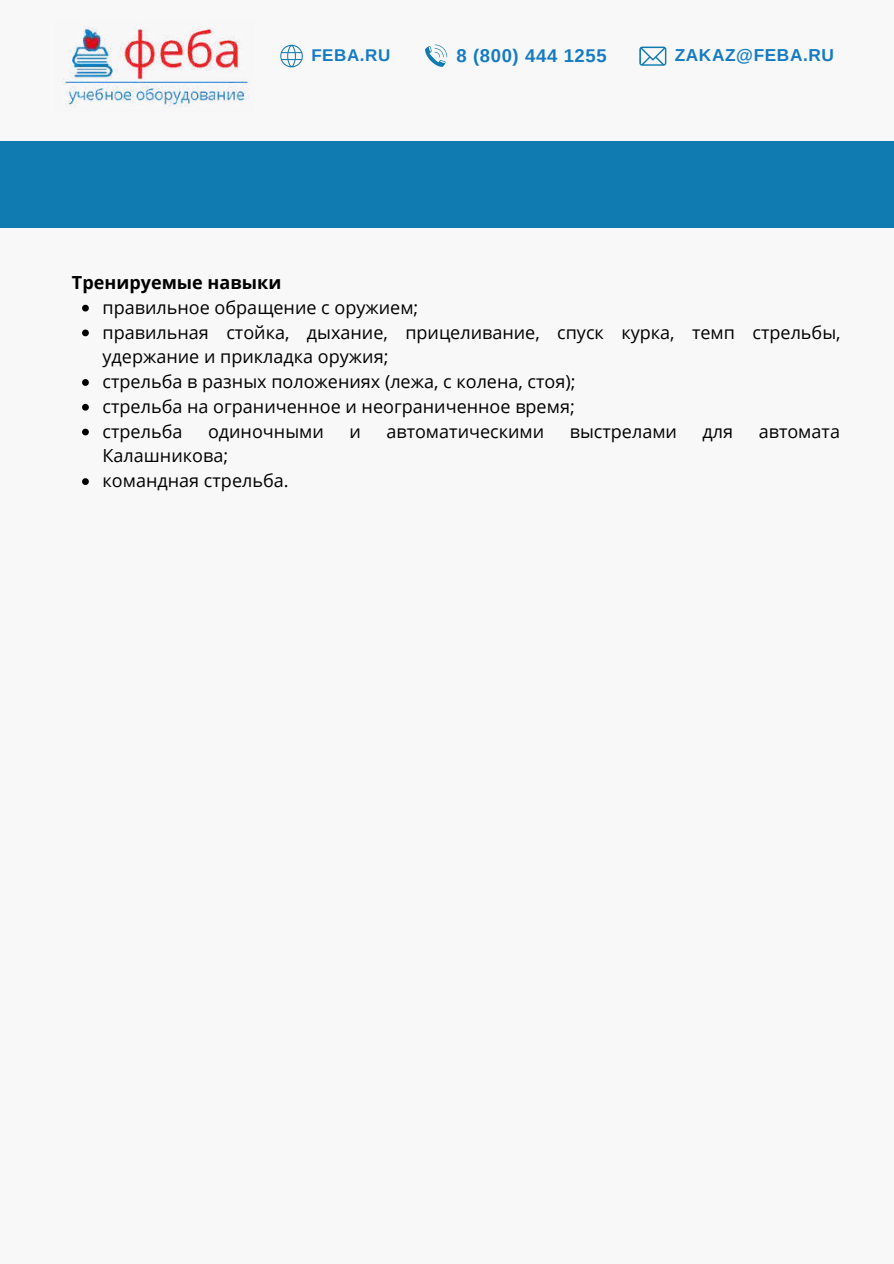
<style>
.page{position:relative;width:894px;height:1264px;background:#fff}
.page>*{position:absolute;margin:0;border:0;box-sizing:border-box;transform-origin:0 0}
.t1{font:700 18.45px "Arimo";letter-spacing:.035em;color:#157bc2}
.t2{font:18px/24.8px "Open Sans";color:#000}
.t3{font:700 18px "Open Sans";color:#000}
.t4{font:700 17.25px "Arimo";letter-spacing:.035em;color:#157bc2}
.t5{font:700 16.95px "Arimo";letter-spacing:.035em;color:#157bc2}
</style>
<div class="page">
<div style="left:0;top:0;width:893px;height:1263px;background:#f8f8f8"></div>
<img style="left:62px;top:27px;width:187px;height:80px">
<div style="left:0;top:141px;width:893px;height:87px;background:#107bb1"></div>
<svg style="left:639px;top:47px;width:27px;height:19px"></svg>
<svg style="left:425px;top:45px;width:22px;height:22px"></svg>
<svg style="left:280px;top:45px;width:23px;height:22px"></svg>
<svg style="left:82px;top:305px;width:7px;height:6px"></svg>
<svg style="left:82px;top:329px;width:7px;height:7px"></svg>
<svg style="left:82px;top:379px;width:7px;height:7px"></svg>
<svg style="left:82px;top:404px;width:7px;height:6px"></svg>
<svg style="left:82px;top:428px;width:7px;height:7px"></svg>
<svg style="left:82px;top:478px;width:7px;height:7px"></svg>
<p class="t5" style="left:311px;top:44px;width:81px">FEBA.RU</p>
<p class="t1" style="left:456px;top:43px;width:152px">8 (800) 444 1255</p>
<p class="t4" style="left:674px;top:43px;width:161px">ZAKAZ@FEBA.RU</p>
<p class="t3" style="left:72px;top:270px;width:211px">Тренируемые навыки</p>
<p class="t2" style="left:102px;top:294px;width:739px">правильное обращение с оружием;<br>правильная стойка, дыхание, прицеливание, спуск курка, темп стрельбы, удержание и прикладка оружия;<br>стрельба в разных положениях (лежа, с колена, стоя);<br>стрельба на ограниченное и неограниченное время;<br>стрельба</p>
<p class="t2" style="left:208px;top:418px;width:117px">одиночными</p>
<p class="t2" style="left:349px;top:418px;width:13px">и</p>
<p class="t2" style="left:386px;top:418px;width:159px">автоматическими</p>
<p class="t2" style="left:569px;top:418px;width:109px">выстрелами</p>
<p class="t2" style="left:702px;top:418px;width:32px">для</p>
<p class="t2" style="left:758px;top:418px;width:83px">автомата</p>
<p class="t2" style="left:102px;top:443px;width:187px">Калашникова; командная стрельба.</p>
</div>
